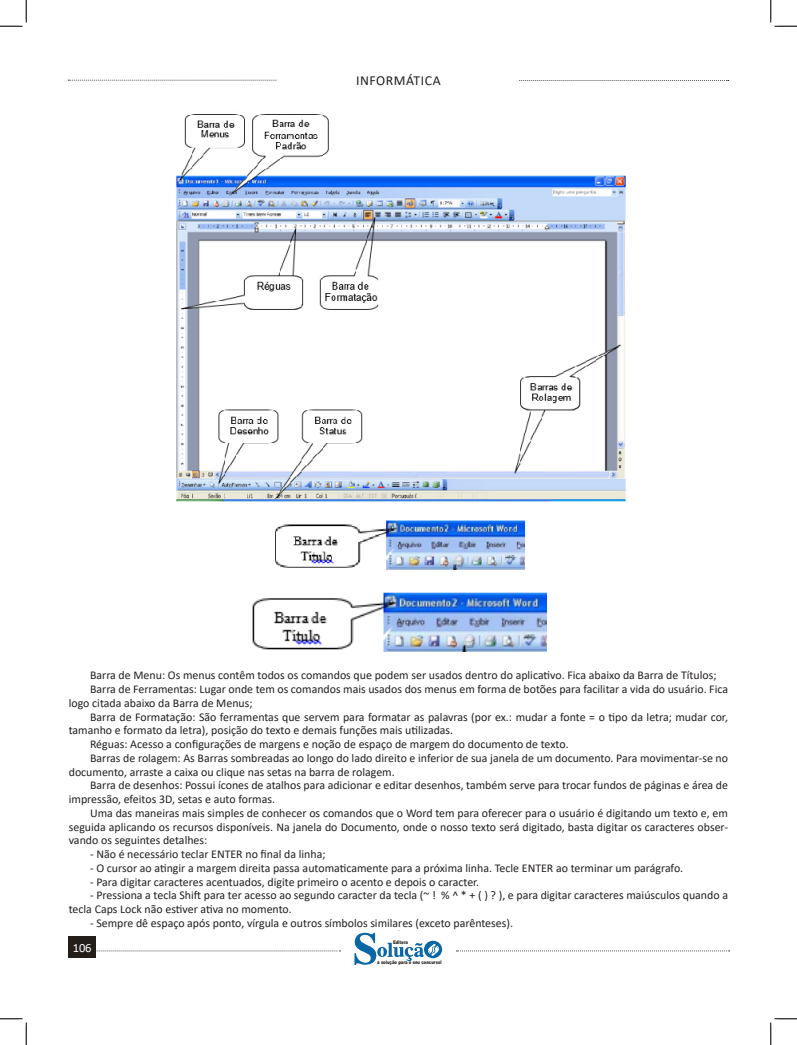
<style>
.page{position:relative;width:797px;height:1045px;background:#fff}
.page>*{position:absolute;margin:0;border:0;box-sizing:border-box;transform-origin:0 0}
.t1{font:13.75px "Calibri";letter-spacing:.04em;color:#231f20}
.t2{font:12.5px "Calibri";letter-spacing:-.02em;color:#fff}
.t3{font:11.88px/13.8px "Calibri";color:#231f20}
.t4{font:900 5px "Arial";color:#231f20;scale:.76 1}
</style>
<div class="page">
<svg style="left:96px;top:950px;width:244px;height:1px"></svg>
<svg style="left:68px;top:80px;width:209px;height:1px"></svg>
<svg style="left:519px;top:80px;width:209px;height:1px"></svg>
<svg style="left:456px;top:950px;width:273px;height:1px"></svg>
<div style="left:68px;top:936px;width:28px;height:22px;background:#241e1b"></div>
<svg style="left:354px;top:930px;width:88px;height:35px"></svg>
<img style="left:176px;top:114px;width:450px;height:456px">
<img style="left:252px;top:592px;width:294px;height:59px">
<svg style="left:0;top:0;width:27px;height:27px"></svg>
<svg style="left:0;top:1018px;width:27px;height:27px"></svg>
<svg style="left:770px;top:0;width:27px;height:27px"></svg>
<svg style="left:770px;top:1018px;width:27px;height:27px"></svg>
<p class="t1" style="left:356px;top:71px;width:86px">INFORMÁTICA</p>
<p class="t3" style="left:90px;top:668px;width:628px">Barra de Menu: Os menus contêm todos os comandos que podem ser usados dentro do aplicativo. Fica abaixo da Barra de Títulos;</p>
<p class="t3" style="left:69px;top:682px;width:660px;text-indent:21px">Barra de Ferramentas: Lugar onde tem os comandos mais usados dos menus em forma de botões para facilitar a vida do usuário. Fica logo citada abaixo da Barra de Menus;</p>
<p class="t3" style="left:69px;top:709px;width:660px;text-indent:21px">Barra de Formatação: São ferramentas que servem para formatar as palavras (por ex.: mudar a fonte = o tipo da letra; mudar cor, tamanho e formato da letra), posição do texto e demais funções mais utilizadas.</p>
<p class="t3" style="left:90px;top:737px;width:480px">Réguas: Acesso a configurações de margens e noção de espaço de margem do documento de texto.</p>
<p class="t3" style="left:69px;top:750px;width:660px;text-indent:21px">Barras de rolagem: As Barras sombreadas ao longo do lado direito e inferior de sua janela de um documento. Para movimentar-se no documento, arraste a caixa ou clique nas setas na barra de rolagem.</p>
<p class="t3" style="left:69px;top:778px;width:660px;text-indent:21px">Barra de desenhos: Possui ícones de atalhos para adicionar e editar desenhos, também serve para trocar fundos de páginas e área de impressão, efeitos 3D, setas e auto formas.</p>
<p class="t3" style="left:69px;top:805px;width:660px;text-align:justify;text-indent:21px">Uma das maneiras mais simples de conhecer os comandos que o Word tem para oferecer para o usuário é digitando um texto e, em seguida aplicando os recursos disponíveis. Na janela do Documento, onde o nosso texto será digitado, basta digitar os caracteres obser&shy;vando os seguintes detalhes:</p>
<p class="t3" style="left:90px;top:847px;width:237px">- Não é necessário teclar ENTER no final da linha;</p>
<p class="t3" style="left:90px;top:860px;width:594px">- O cursor ao atingir a margem direita passa automaticamente para a próxima linha. Tecle ENTER ao terminar um parágrafo.</p>
<p class="t3" style="left:90px;top:874px;width:390px">- Para digitar caracteres acentuados, digite primeiro o acento e depois o caracter.</p>
<p class="t3" style="left:69px;top:888px;width:660px;text-indent:21px">- Pressiona a tecla Shift para ter acesso ao segundo caracter da tecla (~ ! % ^ * + ( ) ? ), e para digitar caracteres maiúsculos quando a tecla Caps Lock não estiver ativa no momento.</p>
<p class="t3" style="left:90px;top:915px;width:424px">- Sempre dê espaço após ponto, vírgula e outros símbolos similares (exceto parênteses).</p>
<p class="t2" style="left:73px;top:939px;width:20px">106</p>
<p class="t2" style="left:70px;top:942px;width:20px">106</p>
<p class="t4" style="left:393px;top:939px;width:21px">Editora</p>
<p class="t4" style="left:377px;top:959px;width:86px">a solução para o seu concurso!</p>
</div>
